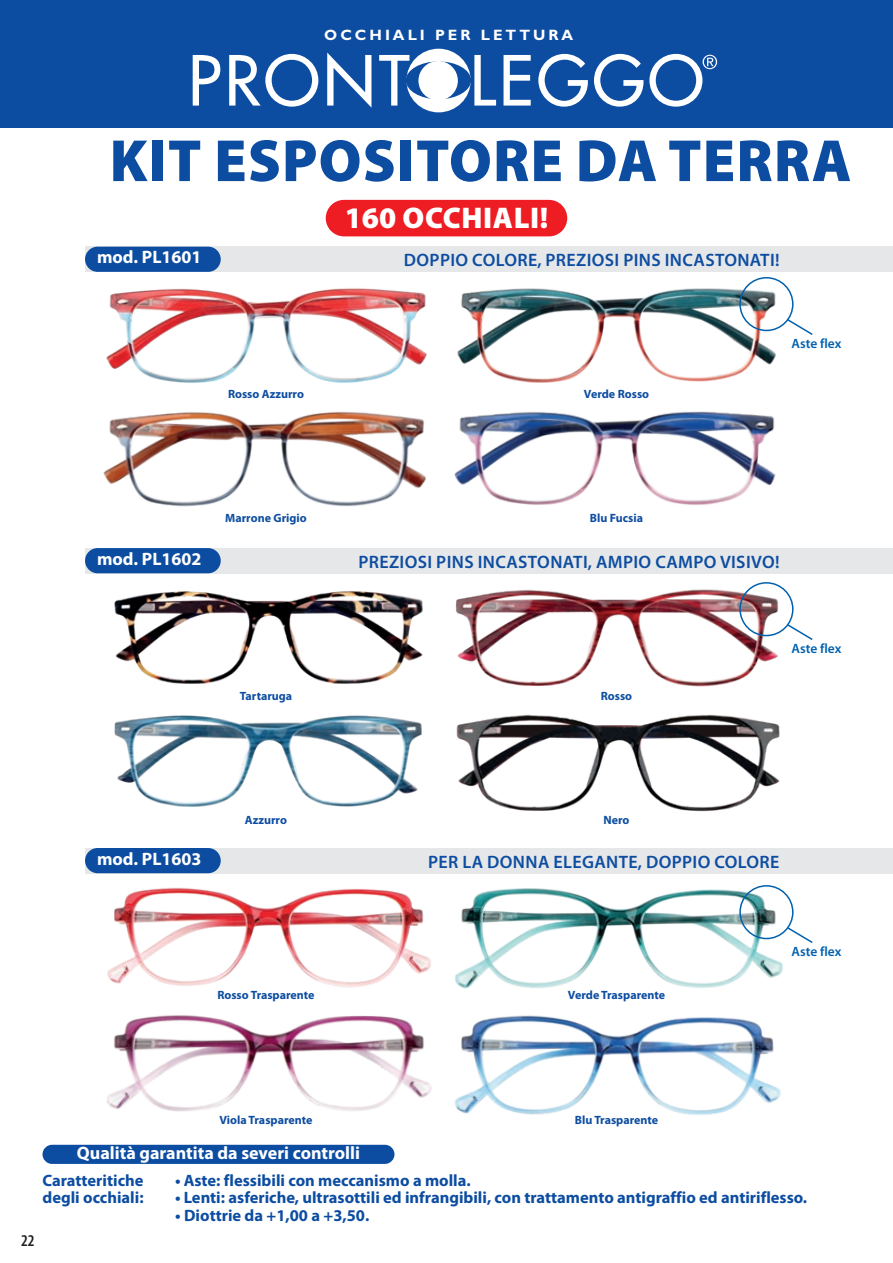
<style>
.page{position:relative;width:893px;height:1263px;background:#fff}
.page>*{position:absolute;margin:0;border:0;box-sizing:border-box;transform-origin:0 0}
.t1{font:900 60px "Myriad Pro";letter-spacing:.02em;color:#0d4da1}
.t2{font:900 30px "Myriad Pro";letter-spacing:.02em;color:#fff}
.t3{font:600 18px "Myriad Pro";letter-spacing:.02em;color:#0d4da1}
.t4{font:700 18px "Myriad Pro";color:#fff}
.t5{font:700 16.5px/17.2px "Myriad Pro";color:#0d4da1}
.t6{font:600 condensed 16.5px "Myriad Pro";color:#231f20}
.t7{font:700 15px "Gill Sans Std";letter-spacing:.2em;color:#fff}
.t8{font:600 13.5px "Myriad Pro";color:#0160ae}
.t9{font:700 12px "Myriad Pro";color:#0d4da1}
</style>
<div class="page">
<div style="left:326px;top:200px;width:241px;height:36px;background:#ee1d23;border-radius:18px"></div>
<div style="left:0;top:0;width:893px;height:128px;background:#0d4da1"></div>
<svg style="left:193px;top:55px;width:27px;height:51px"></svg>
<svg style="left:229px;top:54px;width:89px;height:53px"></svg>
<svg style="left:327px;top:53px;width:44px;height:54px"></svg>
<svg style="left:379px;top:55px;width:30px;height:51px"></svg>
<svg style="left:474px;top:55px;width:22px;height:51px"></svg>
<svg style="left:504px;top:55px;width:27px;height:51px"></svg>
<svg style="left:538px;top:54px;width:50px;height:53px"></svg>
<svg style="left:594px;top:54px;width:49px;height:53px"></svg>
<div style="left:406px;top:49px;width:65px;height:63px;background:#fff;border-radius:50%"></div>
<div style="left:406px;top:61px;width:65px;height:38px;background:#0d4da1;border-radius:50%"></div>
<div style="left:418px;top:61px;width:40px;height:39px;background:#fff;border-radius:50%"></div>
<svg style="left:649px;top:54px;width:68px;height:53px"></svg>
<div style="left:43px;top:1145px;width:351px;height:19px;background:#0d4da1;border-radius:10px"></div>
<img style="left:106px;top:288px;width:321px;height:95px">
<img style="left:457px;top:286px;width:335px;height:97px">
<img style="left:103px;top:412px;width:323px;height:95px">
<img style="left:454px;top:411px;width:322px;height:94px">
<div style="left:85px;top:247px;width:808px;height:25px;background:#e6e7e9"></div>
<div style="left:85px;top:247px;width:136px;height:25px;background:#0d4da1;border-radius:13px"></div>
<div style="left:739px;top:277px;width:54px;height:54px;border:2px solid #0160ae;border-radius:50%"></div>
<svg style="left:786px;top:318px;width:27px;height:18px"></svg>
<img style="left:114px;top:591px;width:309px;height:93px">
<img style="left:455px;top:587px;width:337px;height:100px">
<img style="left:114px;top:715px;width:308px;height:92px">
<img style="left:456px;top:714px;width:324px;height:98px">
<div style="left:85px;top:548px;width:808px;height:25px;background:#e6e7e9"></div>
<div style="left:85px;top:548px;width:136px;height:25px;background:#0d4da1;border-radius:13px"></div>
<div style="left:739px;top:582px;width:54px;height:54px;border:2px solid #0160ae;border-radius:50%"></div>
<svg style="left:786px;top:623px;width:27px;height:18px"></svg>
<img style="left:107px;top:887px;width:324px;height:101px">
<img style="left:455px;top:887px;width:337px;height:102px">
<img style="left:107px;top:1015px;width:325px;height:97px">
<img style="left:454px;top:1015px;width:327px;height:100px">
<div style="left:85px;top:848px;width:808px;height:25px;background:#e6e7e9"></div>
<div style="left:85px;top:848px;width:136px;height:25px;background:#0d4da1;border-radius:13px"></div>
<div style="left:739px;top:885px;width:54px;height:54px;border:2px solid #0160ae;border-radius:50%"></div>
<svg style="left:786px;top:926px;width:27px;height:18px"></svg>
<p class="t7" style="left:324px;top:26px;width:251px">OCCHIALI PER LETTURA</p>
<h1 class="t1" style="left:110px;top:121px;width:743px">KIT ESPOSITORE DA TERRA</h1>
<h2 class="t2" style="left:345px;top:197px;width:205px">160 OCCHIALI!</h2>
<p class="t4" style="left:97px;top:245px;width:106px">mod. PL1601</p>
<p class="t3" style="left:404px;top:249px;width:377px">DOPPIO COLORE, PREZIOSI PINS INCASTONATI!</p>
<p class="t9" style="left:228px;top:386px;width:77px">Rosso Azzurro</p>
<p class="t9" style="left:584px;top:386px;width:67px">Verde Rosso</p>
<p class="t8" style="left:792px;top:335px;width:51px">Aste flex</p>
<p class="t9" style="left:225px;top:511px;width:83px">Marrone Grigio</p>
<p class="t9" style="left:590px;top:511px;width:55px">Blu Fucsia</p>
<p class="t4" style="left:97px;top:547px;width:106px">mod. PL1602</p>
<p class="t3" style="left:358px;top:550px;width:423px">PREZIOSI PINS INCASTONATI, AMPIO CAMPO VISIVO!</p>
<p class="t9" style="left:240px;top:688px;width:54px">Tartaruga</p>
<p class="t9" style="left:601px;top:688px;width:33px">Rosso</p>
<p class="t8" style="left:792px;top:640px;width:51px">Aste flex</p>
<p class="t9" style="left:245px;top:812px;width:44px">Azzurro</p>
<p class="t9" style="left:603px;top:812px;width:27px">Nero</p>
<p class="t4" style="left:97px;top:847px;width:106px">mod. PL1603</p>
<p class="t3" style="left:428px;top:850px;width:353px">PER LA DONNA ELEGANTE, DOPPIO COLORE</p>
<p class="t9" style="left:217px;top:987px;width:99px">Rosso Trasparente</p>
<p class="t9" style="left:568px;top:987px;width:99px">Verde Trasparente</p>
<p class="t8" style="left:792px;top:943px;width:51px">Aste flex</p>
<p class="t6" style="left:21px;top:1230px;width:15px">22</p>
<p class="t9" style="left:220px;top:1112px;width:94px">Viola Trasparente</p>
<p class="t9" style="left:575px;top:1112px;width:85px">Blu Trasparente</p>
<p class="t4" style="left:77px;top:1141px;width:285px">Qualità garantita da severi controlli</p>
<p class="t5" style="left:175px;top:1171px;width:297px">• Aste: flessibili con meccanismo a molla.</p>
<p class="t5" style="left:175px;top:1189px;width:633px">• Lenti: asferiche, ultrasottili ed infrangibili, con trattamento antigraffio ed antiriflesso.</p>
<p class="t5" style="left:175px;top:1206px;width:196px">• Diottrie da +1,00 a +3,50.</p>
<p class="t5" style="left:43px;top:1171px;width:103px">Caratteritiche degli occhiali:</p>
</div>
